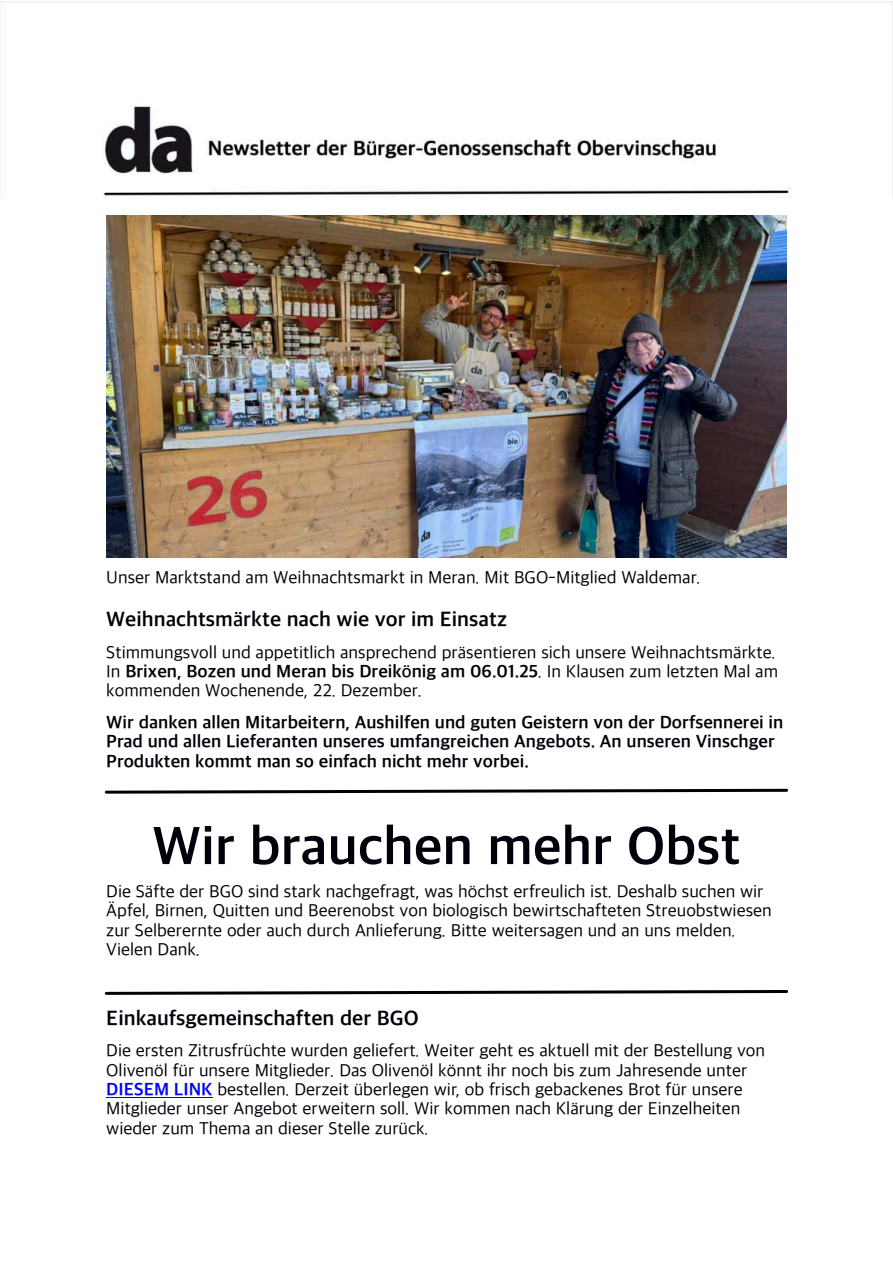
<style>
.page{position:relative;width:893px;height:1263px;background:#fff}
.page>*{position:absolute;margin:0;border:0;box-sizing:border-box;transform-origin:0 0}
.t1{font:54px "Apple SD Gothic Neo B";color:#00000a}
.t2{font:21px "Apple SD Gothic Neo B";color:#00000a}
.t3{font:18px/19.4px "Apple SD Gothic Neo R";color:#00000a}
.t4{font:18px/19.5px "Apple SD Gothic Neo B";color:#00000a}
.t5{font:18px "Apple SD Gothic Neo R";color:#000}
.s1{font-family:"Apple SD Gothic Neo R"}
.s2{font-family:"Apple SD Gothic Neo B";color:#00f}
</style>
<div class="page">
<img style="left:0;top:2px;width:893px;height:197px">
<img style="left:106px;top:216px;width:681px;height:341px">
<svg style="left:104px;top:788px;width:685px;height:6px"></svg>
<svg style="left:104px;top:990px;width:685px;height:5px"></svg>
<hr style="left:106px;top:1097px;width:107px;height:1px;background:#00f">
<p class="t5" style="left:106px;top:566px;width:596px">Unser Marktstand am Weihnachtsmarkt in Meran. Mit BGO-Mitglied Waldemar.</p>
<p class="t2" style="left:106px;top:605px;width:402px">Weihnachtsmärkte nach wie vor im Einsatz</p>
<p class="t3" style="left:106px;top:641px;width:671px">Stimmungsvoll und appetitlich ansprechend präsentieren sich unsere Weihnachtsmärkte.</p>
<p class="t4" style="left:106px;top:661px;width:673px"><span class="s1">In</span> Brixen, Bozen und Meran bis Dreikönig am 06.01.25<span class="s1">. In Klausen zum letzten Mal am</span></p>
<p class="t3" style="left:106px;top:680px;width:317px">kommenden Wochenende, 22. Dezember.</p>
<p class="t4" style="left:106px;top:712px;width:679px">Wir danken allen Mitarbeitern, Aushilfen und guten Geistern von der Dorfsennerei in<br>Prad und allen Lieferanten unseres umfangreichen Angebots. An unseren Vinschger<br>Produkten kommt man so einfach nicht mehr vorbei.</p>
<h1 class="t1" style="left:152px;top:808px;width:590px">Wir brauchen mehr Obst</h1>
<p class="t3" style="left:106px;top:881px;width:667px">Die Säfte der BGO sind stark nachgefragt, was höchst erfreulich ist. Deshalb suchen wir Äpfel, Birnen, Quitten und Beerenobst von biologisch bewirtschafteten Streuobstwiesen zur Selberernte oder auch durch Anlieferung. Bitte weitersagen und an uns melden.<br>Vielen Dank.</p>
<p class="t2" style="left:106px;top:1003px;width:314px">Einkaufsgemeinschaften der BGO</p>
<p class="t3" style="left:106px;top:1040px;width:660px">Die ersten Zitrusfrüchte wurden geliefert. Weiter geht es aktuell mit der Bestellung von Olivenöl für unsere Mitglieder. Das Olivenöl könnt ihr noch bis zum Jahresende unter <span class="s2">DIESEM LINK</span> bestellen. Derzeit überlegen wir, ob frisch gebackenes Brot für unsere Mitglieder unser Angebot erweitern soll. Wir kommen nach Klärung der Einzelheiten wieder zum Thema an dieser Stelle zurück.</p>
</div>
